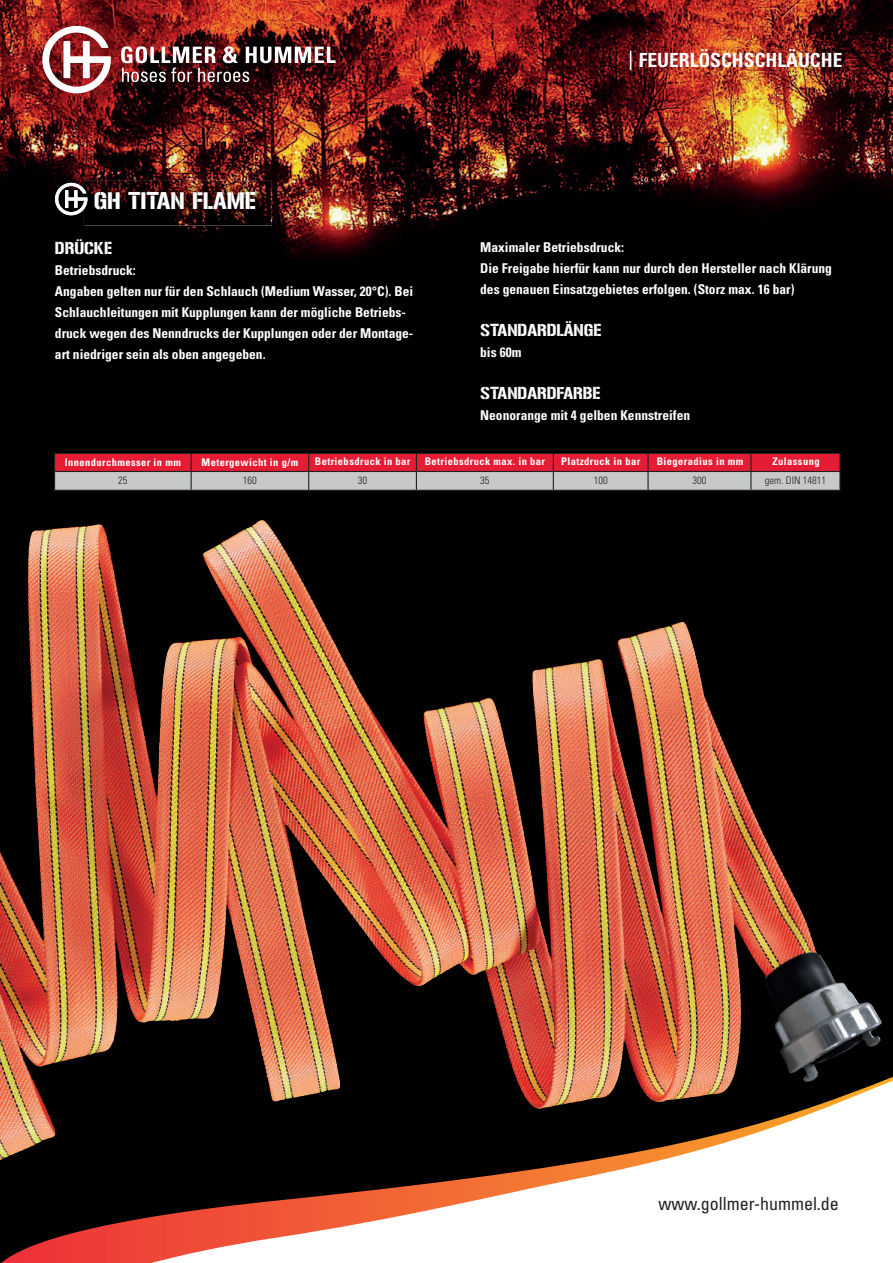
<style>
.page{position:relative;width:893px;height:1263px;background:#fff}
.page>*{position:absolute;margin:0;border:0;box-sizing:border-box;transform-origin:0 0}
.t1{font:21px "Gunplay";color:#fff}
.t2{font:700 condensed 19.5px "Univers LT Std";color:#fff}
.t3{font:condensed 18px "Univers LT Std";color:#231f20}
.t4{font:15px "Gunplay";color:#fff}
.t5{font:700 condensed 13.5px/21px "Univers LT Std";color:#fff}
.t6{font:700 condensed 10.5px "Univers LT Pro";letter-spacing:.04em;color:#fff}
.t7{font:300 condensed 10.5px "Univers LT Std";color:#231f20}
</style>
<div class="page">
<img style="left:0;top:0;width:893px;height:1016px">
<svg style="left:42px;top:26px;width:69px;height:67px"></svg>
<img style="left:121px;top:46px;width:215px;height:36px">
<svg style="left:55px;top:183px;width:29px;height:32px"></svg>
<img style="left:84px;top:181px;width:188px;height:44px">
<img style="left:84px;top:189px;width:3px;height:20px">
<svg style="left:630px;top:51px;width:1px;height:19px"></svg>
<svg style="left:0;top:1016px;width:893px;height:247px"></svg>
<svg style="left:54px;top:453px;width:787px;height:37px;background:#c76d79"></svg>
<hr style="left:54px;top:490px;width:137px;height:1px;background:#231f20">
<hr style="left:191px;top:490px;width:118px;height:1px;background:#231f20">
<hr style="left:309px;top:490px;width:107px;height:1px;background:#231f20">
<hr style="left:416px;top:490px;width:137px;height:1px;background:#231f20">
<hr style="left:553px;top:490px;width:95px;height:1px;background:#231f20">
<hr style="left:648px;top:490px;width:103px;height:1px;background:#231f20">
<hr style="left:751px;top:490px;width:90px;height:1px;background:#231f20">
<img style="left:203px;top:520px;width:60px;height:101px">
<h1 class="t1" style="left:94px;top:188px;width:164px">GH TITAN FLAME</h1>
<p class="t4" style="left:55px;top:239px;width:58px">DRÜCKE</p>
<p class="t5" style="left:55px;top:259px;width:360px">Betriebsdruck:<br>Angaben gelten nur für den Schlauch (Medium Wasser, 20°C). Bei Schlauchleitungen mit Kupplungen kann der mögliche Betriebs&shy;druck wegen des Nenndrucks der Kupplungen oder der Montage&shy;art niedriger sein als oben angegeben.</p>
<h2 class="t2" style="left:639px;top:48px;width:205px">FEUERLÖSCHSCHLÄUCHE</h2>
<p class="t5" style="left:480px;top:237px;width:353px">Maximaler Betriebsdruck:<br>Die Freigabe hierfür kann nur durch den Hersteller nach Klärung des genauen Einsatzgebietes erfolgen. (Storz max. 16 bar)</p>
<p class="t4" style="left:480px;top:321px;width:123px">STANDARDLÄNGE</p>
<p class="t5" style="left:480px;top:342px;width:43px">bis 60m</p>
<p class="t4" style="left:480px;top:384px;width:122px">STANDARDFARBE</p>
<p class="t5" style="left:480px;top:405px;width:211px">Neonorange mit 4 gelben Kennstreifen</p>
<p class="t6" style="left:65px;top:456px;width:118px">Innendurchmesser in mm</p>
<p class="t6" style="left:202px;top:456px;width:98px">Metergewicht in g/m</p>
<p class="t6" style="left:315px;top:455px;width:97px">Betriebsdruck in bar</p>
<p class="t6" style="left:425px;top:455px;width:122px">Betriebsdruck max. in bar</p>
<p class="t6" style="left:561px;top:455px;width:81px">Platzdruck in bar</p>
<p class="t6" style="left:657px;top:455px;width:88px">Biegeradius in mm</p>
<p class="t6" style="left:772px;top:455px;width:49px">Zulassung</p>
<p class="t7" style="left:118px;top:474px;width:11px">25</p>
<p class="t7" style="left:243px;top:474px;width:15px">160</p>
<p class="t7" style="left:358px;top:474px;width:11px">30</p>
<p class="t7" style="left:480px;top:474px;width:11px">35</p>
<p class="t7" style="left:594px;top:474px;width:15px">100</p>
<p class="t7" style="left:692px;top:474px;width:15px">300</p>
<p class="t7" style="left:765px;top:474px;width:63px">gem. DIN 14811</p>
<h3 class="t3" style="left:658px;top:1192px;width:182px">www.gollmer-hummel.de</h3>
</div>
